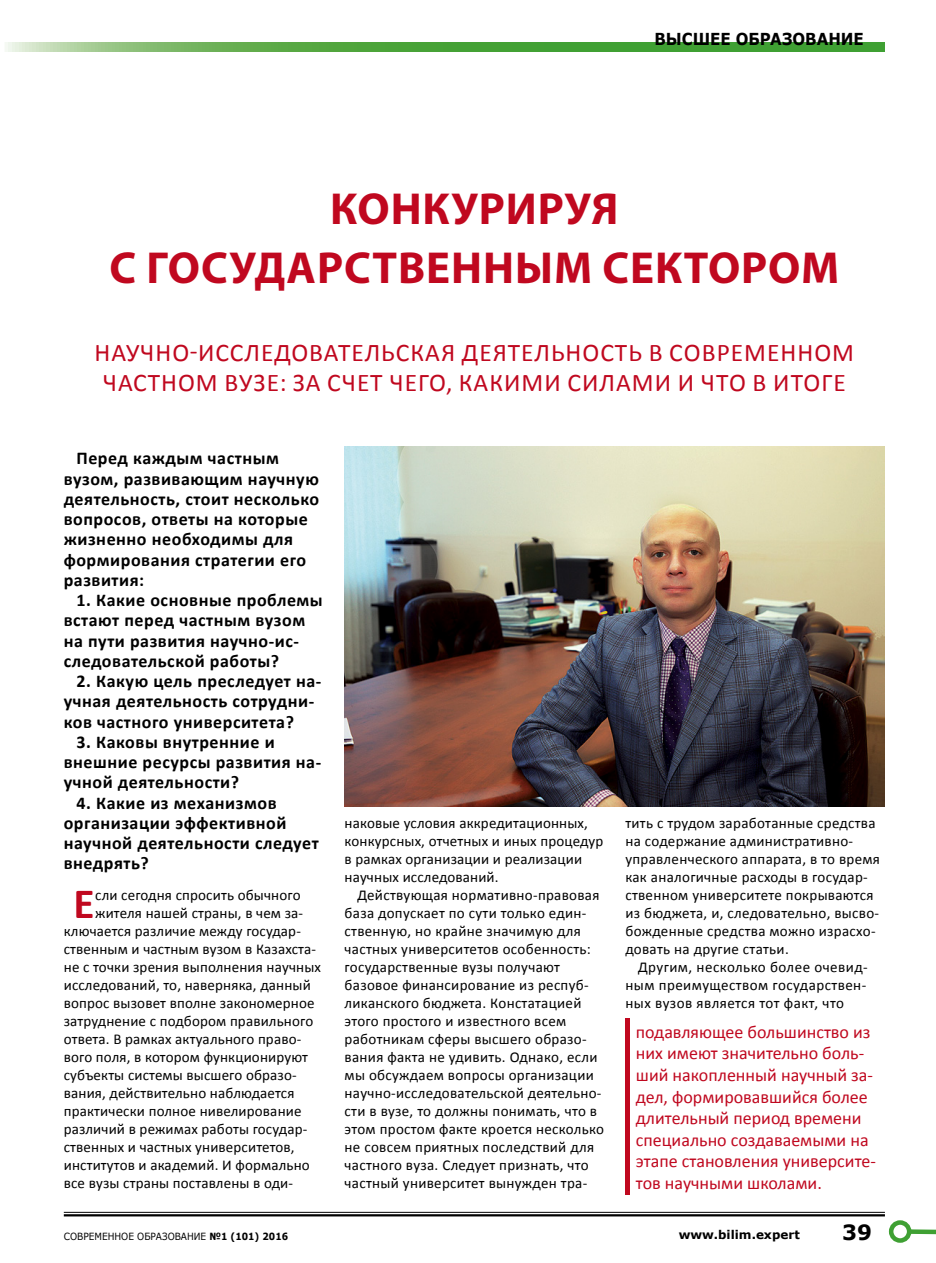
<style>
.page{position:relative;width:936px;height:1263px;background:#fff}
.page>*{position:absolute;margin:0;border:0;box-sizing:border-box;transform-origin:0 0}
.t1{font:700 45px/58.5px "Myriad Pro";letter-spacing:.02em;color:#c0081f;text-align:center}
.t2{font:700 43.35px "Calibri";color:#c0081f}
.t3{font:25.5px/30.6px "Calibri";letter-spacing:.04em;color:#c0081f;text-align:center}
.t4{font:700 21px "Verdana";color:#000}
.t5{font:700 18px/20.2px "Calibri";letter-spacing:.03em;color:#000}
.t6{font:18px/21.6px "Calibri";color:#c0081f}
.t7{font:700 16.5px "Verdana";letter-spacing:-.005em;color:#000;scale:.91 1}
.t8{font:15px/18px "Calibri";letter-spacing:.01em;color:#000}
.t9{font:700 12px "Verdana";color:#000}
.t10{font:9.9px "Verdana";color:#000;scale:.91 1}
.s1{font-weight:700}
</style>
<div class="page">
<img style="left:344px;top:446px;width:540px;height:361px">
<div style="left:625px;top:1018px;width:5px;height:177px;background:#c0081f"></div>
<hr style="left:64px;top:1212px;width:820px;height:1px;background:#000">
<hr style="left:64px;top:1214px;width:820px;height:2px;background:#000">
<svg style="left:5px;top:43px;width:879px;height:8px;background:#5cac4d"></svg>
<div style="left:909px;top:1229px;width:26px;height:5px;background:#3fa033"></div>
<div style="left:888px;top:1220px;width:23px;height:23px;border:4px solid #3fa033;border-radius:50%"></div>
<p class="t7" style="left:654px;top:27px;width:231px">ВЫСШЕЕ ОБРАЗОВАНИЕ</p>
<h1 class="t1" style="left:110px;top:178px;width:731px">КОНКУРИРУЯ<br>С ГОСУДАРСТВЕННЫМ СЕКТОРОМ</h1>
<h3 class="t3" style="left:95px;top:337px;width:760px">НАУЧНО-ИССЛЕДОВАТЕЛЬСКАЯ ДЕЯТЕЛЬНОСТЬ В СОВРЕМЕННОМ<br>ЧАСТНОМ ВУЗЕ: ЗА СЧЕТ ЧЕГО, КАКИМИ СИЛАМИ И ЧТО В ИТОГЕ</h3>
<p class="t5" style="left:64px;top:448px;width:257px;text-indent:13px">Перед каждым частным вузом, развивающим научную деятельность, стоит несколько вопросов, ответы на которые жизненно необходимы для формирования стратегии его развития:</p>
<p class="t5" style="left:64px;top:590px;width:260px;text-indent:13px">1. Какие основные проблемы встают перед частным вузом на пути развития научно-ис&shy;следовательской работы?</p>
<p class="t5" style="left:64px;top:671px;width:259px;text-indent:13px">2. Какую цель преследует на&shy;учная деятельность сотрудни&shy;ков частного университета?</p>
<p class="t5" style="left:64px;top:732px;width:259px;text-indent:13px">3. Каковы внутренние и внешние ресурсы развития на&shy;учной деятельности?</p>
<p class="t5" style="left:64px;top:792px;width:256px;text-indent:13px">4. Какие из механизмов организации эффективной научной деятельности следует внедрять?</p>
<h2 class="t2" style="left:74px;top:876px;width:23px">Е</h2>
<p class="t8" style="left:95px;top:886px;width:207px">сли сегодня спросить обычного</p>
<p class="t8" style="left:95px;top:904px;width:209px">жителя нашей страны, в чем за-</p>
<p class="t8" style="left:64px;top:922px;width:238px">ключается различие между государ-</p>
<p class="t8" style="left:64px;top:940px;width:254px">ственным и частным вузом в Казахста-</p>
<p class="t8" style="left:64px;top:958px;width:259px">не с точки зрения выполнения научных</p>
<p class="t8" style="left:64px;top:976px;width:248px">исследований, то, наверняка, данный</p>
<p class="t8" style="left:64px;top:994px;width:252px">вопрос вызовет вполне закономерное</p>
<p class="t8" style="left:64px;top:1012px;width:251px">затруднение с подбором правильного</p>
<p class="t8" style="left:64px;top:1030px;width:239px">ответа. В рамках актуального право-</p>
<p class="t8" style="left:64px;top:1048px;width:246px">вого поля, в котором функционируют</p>
<p class="t8" style="left:64px;top:1066px;width:234px">субъекты системы высшего образо-</p>
<p class="t8" style="left:64px;top:1084px;width:232px">вания, действительно наблюдается</p>
<p class="t8" style="left:64px;top:1102px;width:239px">практически полное нивелирование</p>
<p class="t8" style="left:64px;top:1120px;width:245px">различий в режимах работы государ-</p>
<p class="t8" style="left:64px;top:1138px;width:232px">ственных и частных университетов,</p>
<p class="t8" style="left:64px;top:1156px;width:247px">институтов и академий. И формально</p>
<p class="t8" style="left:64px;top:1174px;width:231px">все вузы страны поставлены в оди-</p>
<p class="t8" style="left:344px;top:814px;width:260px">наковые условия аккредитационных, конкурсных, отчетных и иных процедур в рамках организации и реализации научных исследований.</p>
<p class="t8" style="left:344px;top:886px;width:261px;text-indent:13px">Действующая нормативно-правовая база допускает по сути только един&shy;ственную, но крайне значимую для частных университетов особенность: государственные вузы получают базовое финансирование из респуб&shy;ликанского бюджета. Констатацией этого простого и известного всем работникам сферы высшего образо&shy;вания факта не удивить. Однако, если мы обсуждаем вопросы организации научно-исследовательской деятельно&shy;сти в вузе, то должны понимать, что в этом простом факте кроется несколько не совсем приятных последствий для частного вуза. Следует признать, что частный университет вынужден тра-</p>
<p class="t8" style="left:625px;top:814px;width:256px">тить с трудом заработанные средства на содержание административно&shy;управленческого аппарата, в то время как аналогичные расходы в государ&shy;ственном университете покрываются из бюджета, и, следовательно, высво&shy;божденные средства можно израсхо&shy;довать на другие статьи.</p>
<p class="t8" style="left:625px;top:958px;width:244px;text-align:justify;text-indent:13px">Другим, несколько более очевид&shy;ным преимуществом государствен&shy;ных вузов является тот факт, что</p>
<p class="t6" style="left:636px;top:1021px;width:241px">подавляющее большинство из них имеют значительно боль&shy;ший накопленный научный за&shy;дел, формировавшийся более длительный период времени специально создаваемыми на этапе становления университе&shy;тов научными школами.</p>
<p class="t10" style="left:64px;top:1229px;width:248px">СОВРЕМЕННОЕ ОБРАЗОВАНИЕ <span class="s1">№1 (101) 2016</span></p>
<p class="t9" style="left:678px;top:1226px;width:123px">www.bilim.expert</p>
<h3 class="t4" style="left:842px;top:1217px;width:31px">39</h3>
</div>
